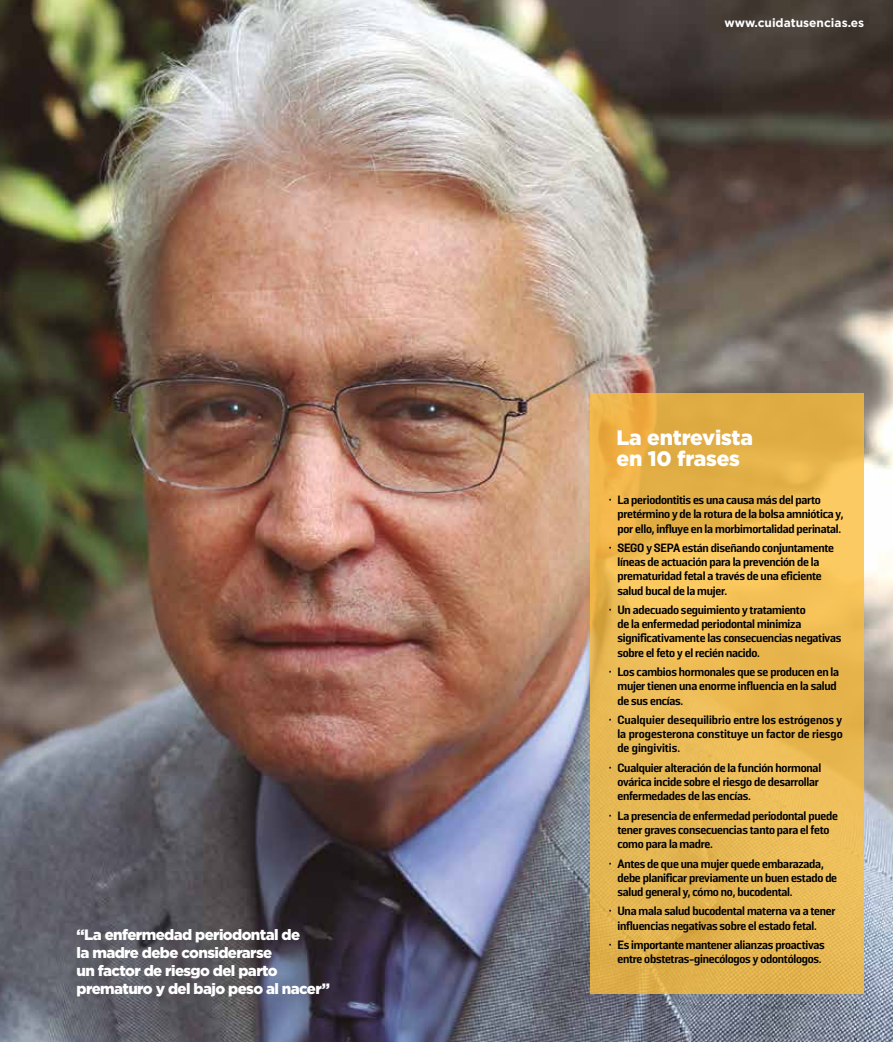
<style>
.page{position:relative;width:893px;height:1042px;background:#fff}
.page>*{position:absolute;margin:0;border:0;box-sizing:border-box;transform-origin:0 0}
.t1{font:900 21px/21px "Gotham HTF";letter-spacing:-.01em;color:#fff}
.t2{font:900 15px/18px "Gotham HTF";letter-spacing:-.04em;color:#fff}
.t3{font:800 12px/14.2px "Solido";letter-spacing:-.02em;color:#000}
.t4{font:700 12px "Gotham HTF";color:#fff}
</style>
<div class="page">
<img style="left:0;top:0;width:893px;height:1042px">
<svg style="left:590px;top:393px;width:273px;height:601px;background:#e9b852"></svg>
<p class="t2" style="left:77px;top:925px;width:255px">“La enfermedad periodontal de<br>la madre debe considerarse<br>un factor de riesgo del parto prematuro y del bajo peso al nacer”</p>
<p class="t4" style="left:725px;top:16px;width:141px">www.cuidatusencias.es</p>
<h1 class="t1" style="left:617px;top:427px;width:138px">La entrevista en 10 frases</h1>
<p class="t3" style="left:617px;top:493px;width:228px;text-indent:-9px">• La periodontitis es una causa más del parto pretérmino y de la rotura de la bolsa amniótica y, por ello, influye en la morbimortalidad perinatal.</p>
<p class="t3" style="left:617px;top:541px;width:218px;text-indent:-9px">• SEGO y SEPA están diseñando conjuntamente líneas de actuación para la prevención de la prematuridad fetal a través de una eficiente salud bucal de la mujer.</p>
<p class="t3" style="left:617px;top:603px;width:225px;text-indent:-9px">• Un adecuado seguimiento y tratamiento<br>de la enfermedad periodontal minimiza significativamente las consecuencias negativas sobre el feto y el recién nacido.</p>
<p class="t3" style="left:617px;top:665px;width:223px;text-indent:-9px">• Los cambios hormonales que se producen en la mujer tienen una enorme influencia en la salud de sus encías.</p>
<p class="t3" style="left:617px;top:713px;width:227px;text-align:justify;text-indent:-9px">• Cualquier desequilibrio entre los estrógenos y la progesterona constituye un factor de riesgo de gingivitis.</p>
<p class="t3" style="left:617px;top:761px;width:205px;text-indent:-9px">• Cualquier alteración de la función hormonal ovárica incide sobre el riesgo de desarrollar enfermedades de las encías.</p>
<p class="t3" style="left:617px;top:809px;width:222px;text-indent:-9px">• La presencia de enfermedad periodontal puede tener graves consecuencias tanto para el feto como para la madre.</p>
<p class="t3" style="left:617px;top:857px;width:221px;text-indent:-9px">• Antes de que una mujer quede embarazada, debe planificar previamente un buen estado de salud general y, cómo no, bucodental.</p>
<p class="t3" style="left:617px;top:905px;width:220px;text-indent:-9px">• Una mala salud bucodental materna va a tener influencias negativas sobre el estado fetal.</p>
<p class="t3" style="left:609px;top:938px;width:217px;text-align:center">• Es importante mantener alianzas proactivas entre obstetras-ginecólogos y odontólogos.</p>
</div>
